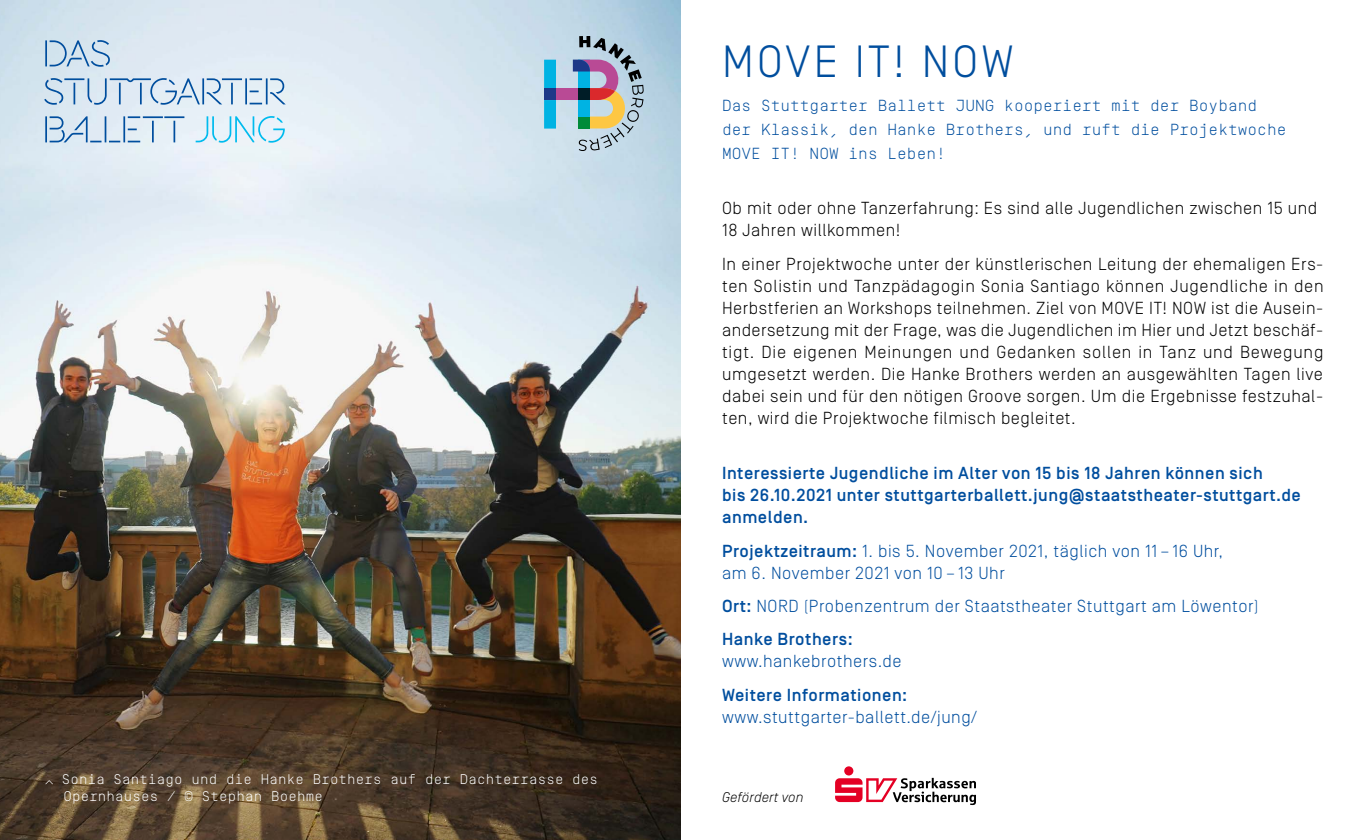
<style>
.page{position:relative;width:1361px;height:840px;background:#fff}
.page>*{position:absolute;margin:0;border:0;box-sizing:border-box;transform-origin:0 0}
.t1{font:300 45px "Simplon Norm";letter-spacing:.07em;color:#004e9e}
.t2{font:300 17.4px/22px "Simplon Norm";letter-spacing:.03em;color:#000}
.t3{font:300 17.4px/22px "Simplon Norm";letter-spacing:.03em;color:#004e9e}
.t4{font:500 17.4px/22px "Simplon Norm";letter-spacing:.03em;color:#004e9e}
.t5{font:300 16px/24px "Simplon Mono";color:#004e9e}
.t6{font:300 14px/16.8px "Simplon Mono";letter-spacing:.01em;color:#fff}
.t7{font:italic 300 14px "Simplon Norm";letter-spacing:.01em;color:#000}
.s1{font-weight:500}
</style>
<div class="page">
<svg style="left:844px;top:765px;width:9px;height:10px"></svg>
<svg style="left:835px;top:777px;width:141px;height:27px"></svg>
<img style="left:0;top:0;width:680px;height:839px">
<div style="left:556px;top:88px;width:22px;height:12px;background:#b94a95"></div>
<svg style="left:544px;top:60px;width:12px;height:68px"></svg>
<div style="left:544px;top:88px;width:12px;height:12px;background:#1d3888"></div>
<svg style="left:573px;top:36px;width:71px;height:115px;background:#a0a9b1"></svg>
<svg style="left:44px;top:40px;width:242px;height:103px;background:#caddec"></svg>
<svg style="left:45px;top:779px;width:8px;height:4px"></svg>
<p class="t6" style="left:62px;top:770px;width:538px">Sonia Santiago und die Hanke Brothers auf der Dachterrasse des<br>Opernhauses / © Stephan Boehme</p>
<h1 class="t1" style="left:722px;top:37px;width:293px">MOVE IT! NOW</h1>
<p class="t5" style="left:722px;top:93px;width:566px">Das Stuttgarter Ballett JUNG kooperiert mit der Boyband der Klassik, den Hanke Brothers, und ruft die Projektwoche<br>MOVE IT! NOW ins Leben!</p>
<p class="t2" style="left:722px;top:197px;width:596px">Ob mit oder ohne Tanzerfahrung: Es sind alle Jugendlichen zwischen 15 und<br>18 Jahren willkommen!</p>
<p class="t2" style="left:722px;top:253px;width:603px;text-align:justify">In einer Projektwoche unter der künstlerischen Leitung der ehemaligen Ers&shy;ten Solistin und Tanzpädagogin Sonia Santiago können Jugendliche in den Herbstferien an Workshops teilnehmen. Ziel von MOVE IT! NOW ist die Ausein&shy;andersetzung mit der Frage, was die Jugendlichen im Hier und Jetzt beschäf&shy;tigt. Die eigenen Meinungen und Gedanken sollen in Tanz und Bewegung umgesetzt werden. Die Hanke Brothers werden an ausgewählten Tagen live dabei sein und für den nötigen Groove sorgen. Um die Ergebnisse festzuhal&shy;ten, wird die Projektwoche filmisch begleitet.</p>
<p class="t4" style="left:722px;top:462px;width:580px">Interessierte Jugendliche im Alter von 15 bis 18 Jahren können sich<br>bis 26.10.2021 unter stuttgarterballett.jung@staatstheater-stuttgart.de anmelden.</p>
<p class="t3" style="left:722px;top:539px;width:502px"><span class="s1">Projektzeitraum:</span> 1. bis 5. November 2021, täglich von 11 – 16 Uhr, am 6. November 2021 von 10 – 13 Uhr</p>
<p class="t3" style="left:722px;top:589px;width:538px;line-height:33.4px"><span class="s1">Ort:</span> NORD (Probenzentrum der Staatstheater Stuttgart am Löwentor)<br><span class="s1">Hanke Brothers:</span></p>
<p class="t3" style="left:722px;top:650px;width:181px">www.hankebrothers.de</p>
<p class="t4" style="left:722px;top:684px;width:187px">Weitere Informationen:</p>
<p class="t3" style="left:722px;top:705px;width:256px">www.stuttgarter-ballett.de/jung/</p>
<p class="t7" style="left:722px;top:789px;width:83px">Gefördert von</p>
</div>
